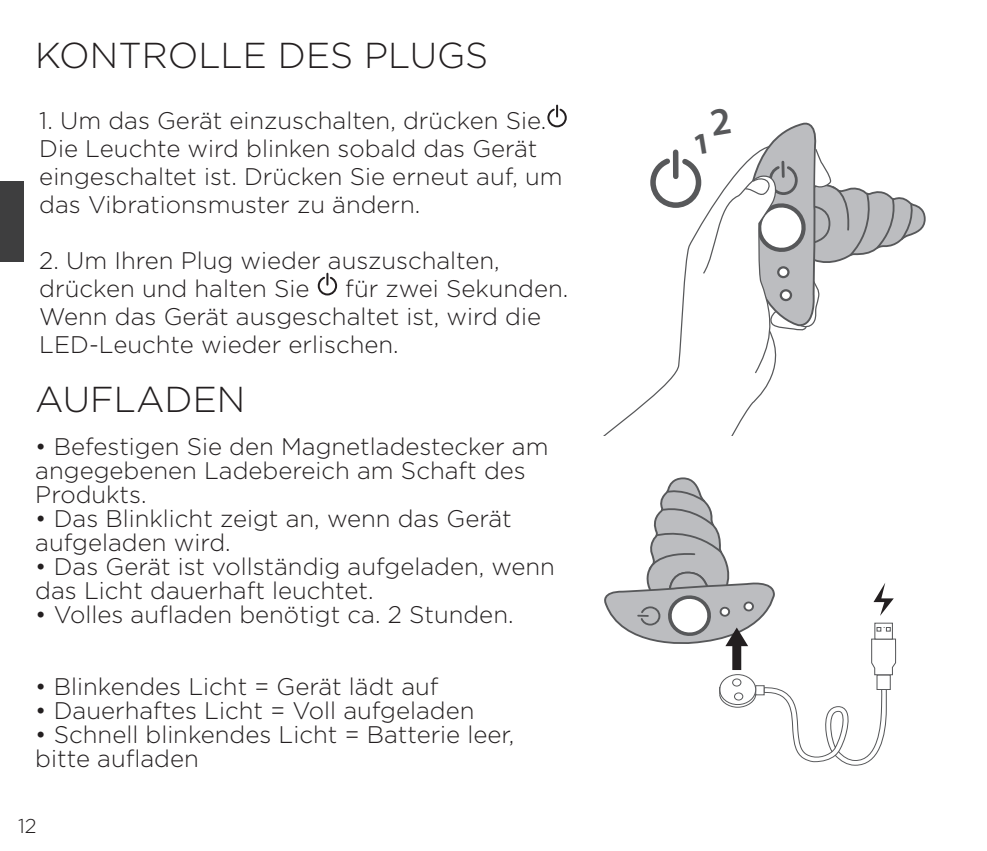
<style>
.page{position:relative;width:987px;height:851px;background:#fff}
.page>*{position:absolute;margin:0;border:0;box-sizing:border-box;transform-origin:0 0}
.t1{font:300 36px "Gotham";color:#231f20}
.t2{font:300 24px/28px "Gotham";color:#231f20}
.t3{font:300 20px "Gotham";color:#231f20}
</style>
<div class="page">
<div style="left:0;top:181px;width:24px;height:80px;background:#3e3e3f"></div>
<svg style="left:547px;top:106px;width:20px;height:22px"></svg>
<svg style="left:317px;top:274px;width:21px;height:22px"></svg>
<svg style="left:604px;top:477px;width:292px;height:289px"></svg>
<svg style="left:647px;top:122px;width:279px;height:313px"></svg>
<h1 class="t1" style="left:35px;top:33px;width:454px">KONTROLLE DES PLUGS</h1>
<p class="t2" style="left:39px;top:106px;width:525px">1. Um das Gerät einzuschalten, drücken Sie.<br>Die Leuchte wird blinken sobald das Gerät eingeschaltet ist. Drücken Sie erneut auf, um das Vibrationsmuster zu ändern.</p>
<p class="t2" style="left:39px;top:246px;width:462px">2. Um Ihren Plug wieder auszuschalten, drücken und halten Sie</p>
<p class="t2" style="left:39px;top:274px;width:530px;text-indent:306px">für zwei Sekunden.<br>Wenn das Gerät ausgeschaltet ist, wird die<br>LED-Leuchte wieder erlischen.</p>
<h1 class="t1" style="left:35px;top:376px;width:211px">AUFLADEN</h1>
<p class="t2" style="left:35px;top:433px;width:514px;line-height:24px">• Befestigen Sie den Magnetladestecker am angegebenen Ladebereich am Schaft des<br>Produkts.</p>
<p class="t2" style="left:35px;top:505px;width:478px;line-height:24px">• Das Blinklicht zeigt an, wenn das Gerät aufgeladen wird.</p>
<p class="t2" style="left:35px;top:553px;width:521px;line-height:24px">• Das Gerät ist vollständig aufgeladen, wenn das Licht dauerhaft leuchtet.</p>
<p class="t2" style="left:35px;top:599px;width:480px">• Volles aufladen benötigt ca. 2 Stunden.</p>
<p class="t2" style="left:35px;top:671px;width:405px">• Blinkendes Licht = Gerät lädt auf</p>
<p class="t2" style="left:35px;top:695px;width:440px">• Dauerhaftes Licht = Voll aufgeladen</p>
<p class="t2" style="left:35px;top:721px;width:480px;line-height:24px">• Schnell blinkendes Licht = Batterie leer, bitte aufladen</p>
<p class="t3" style="left:18px;top:813px;width:20px">12</p>
</div>
